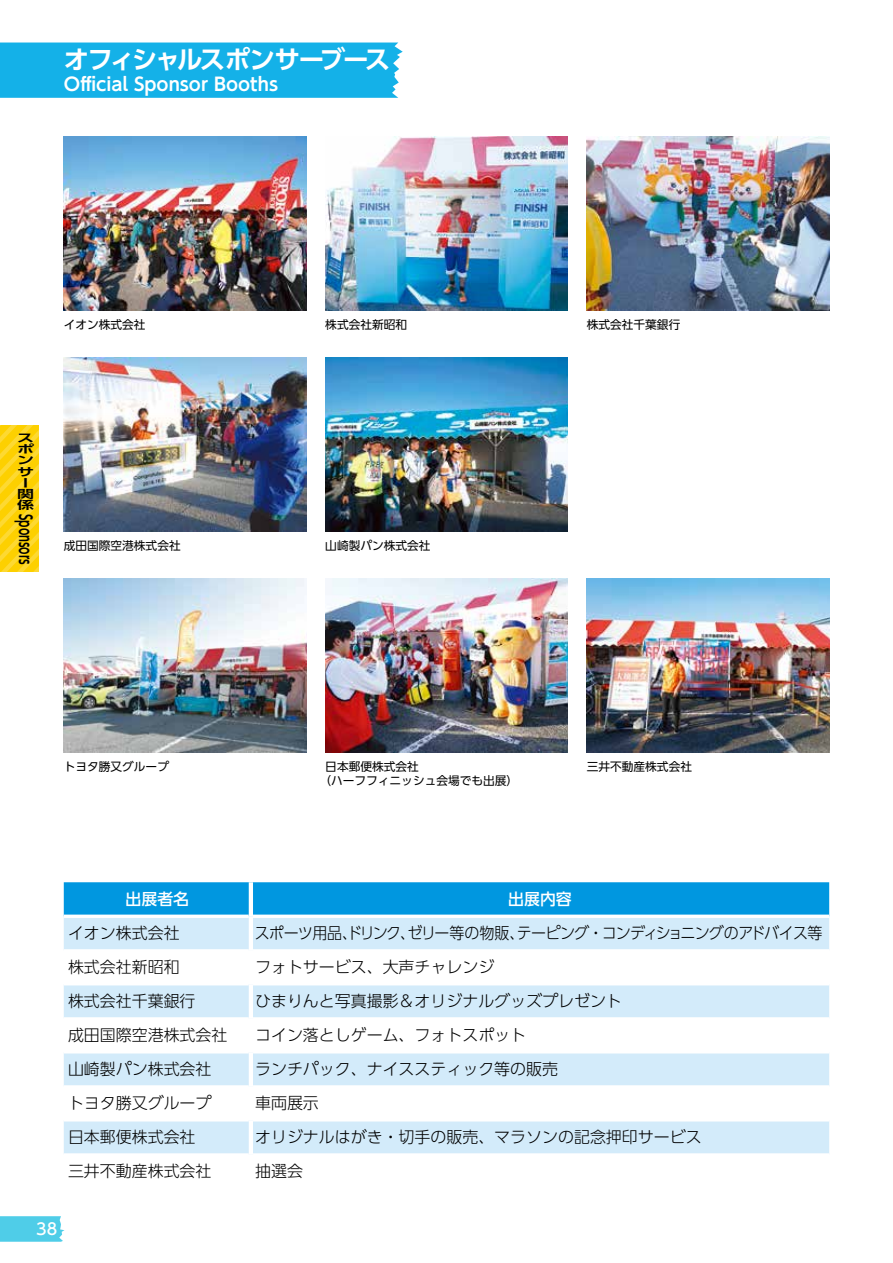
<style>
.page{position:relative;width:893px;height:1263px;background:#fff}
.page>*{position:absolute;margin:0;border:0;box-sizing:border-box;transform-origin:0 0}
.t1{font:700 25.5px "UD Shin Go Pr 6 De";letter-spacing:-.095em;color:#fff}
.t2{font:700 18px "UD Shin Go Pr 6 De";color:#fff}
.t3{font:700 16.95px "UD Shin Go Pr 6 De";color:#000;scale:.65 1}
.t4{font:300 15.9px "UD Shin Go Pr 6";color:#000}
.t5{font:300 15.9px "UD Shin Go Pr 6";letter-spacing:-.05em;color:#000;scale:.94 1}
.t6{font:500 15.9px "UD Shin Go Pr 6";color:#fff}
.t7{font:11.7px/13.8px "UD Shin Go Pr 6";color:#000}
.t8{font:700 11.1px/11.1px "UD Shin Go Pr 6 De";color:#000;scale:1.54 1}
</style>
<div class="page">
<img style="left:64px;top:136px;width:242px;height:174px">
<img style="left:64px;top:357px;width:242px;height:174px">
<img style="left:64px;top:578px;width:242px;height:175px">
<img style="left:325px;top:136px;width:243px;height:174px">
<img style="left:325px;top:357px;width:243px;height:174px">
<img style="left:325px;top:578px;width:243px;height:175px">
<img style="left:587px;top:136px;width:242px;height:174px">
<img style="left:587px;top:578px;width:242px;height:175px">
<div style="left:64px;top:882px;width:765px;height:32px;background:#0097e0"></div>
<svg style="left:64px;top:918px;width:765px;height:235px;fill:#d3ebfa"></svg>
<svg style="left:64px;top:914px;width:185px;height:3px"></svg>
<svg style="left:253px;top:914px;width:576px;height:1px"></svg>
<hr style="left:64px;top:949px;width:185px;height:2px;background:#fff">
<hr style="left:64px;top:983px;width:185px;height:2px;background:#fff">
<hr style="left:64px;top:1017px;width:185px;height:2px;background:#fff">
<hr style="left:64px;top:1051px;width:185px;height:2px;background:#fff">
<hr style="left:64px;top:1085px;width:185px;height:2px;background:#fff">
<hr style="left:64px;top:1119px;width:185px;height:2px;background:#fff">
<hr style="left:253px;top:949px;width:576px;height:2px;background:#fff">
<hr style="left:253px;top:983px;width:576px;height:2px;background:#fff">
<hr style="left:253px;top:1017px;width:576px;height:2px;background:#fff">
<hr style="left:253px;top:1051px;width:576px;height:2px;background:#fff">
<hr style="left:253px;top:1085px;width:576px;height:2px;background:#fff">
<hr style="left:253px;top:1119px;width:576px;height:2px;background:#fff">
<hr style="left:249px;top:882px;width:4px;height:34px;background:#fff">
<hr style="left:249px;top:916px;width:4px;height:34px;background:#fff">
<hr style="left:249px;top:950px;width:4px;height:34px;background:#fff">
<hr style="left:249px;top:984px;width:4px;height:34px;background:#fff">
<hr style="left:249px;top:1018px;width:4px;height:34px;background:#fff">
<hr style="left:249px;top:1052px;width:4px;height:34px;background:#fff">
<hr style="left:249px;top:1086px;width:4px;height:34px;background:#fff">
<hr style="left:249px;top:1120px;width:4px;height:34px;background:#fff">
<svg style="left:0;top:1216px;width:64px;height:26px;background:#5ad0e9"></svg>
<svg style="left:0;top:425px;width:38px;height:147px;background:#fdd311"></svg>
<div style="left:0;top:43px;width:403px;height:55px;background:#14b1e8"></div>
<h1 class="t1" style="left:64px;top:39px;width:328px">オフィシャルスポンサーブース</h1>
<p class="t2" style="left:64px;top:70px;width:216px">Official Sponsor Booths</p>
<p class="t7" style="left:64px;top:318px;width:83px">イオン株式会社</p>
<p class="t8" style="left:17px;top:432px;width:12px">スポンサー関係</p>
<p class="t3" style="left:39px;top:514px;width:80px;rotate:90deg">Sponsors</p>
<p class="t7" style="left:64px;top:539px;width:118px">成田国際空港株式会社</p>
<p class="t7" style="left:325px;top:318px;width:83px">株式会社新昭和</p>
<p class="t7" style="left:325px;top:539px;width:107px">山崎製パン株式会社</p>
<p class="t7" style="left:587px;top:318px;width:95px">株式会社千葉銀行</p>
<p class="t7" style="left:64px;top:760px;width:107px">トヨタ勝又グループ</p>
<p class="t7" style="left:319px;top:760px;width:200px;text-indent:6px">日本郵便株式会社<br>（ハーフフィニッシュ会場でも出展）</p>
<p class="t7" style="left:587px;top:760px;width:107px">三井不動産株式会社</p>
<p class="t6" style="left:125px;top:886px;width:65px">出展者名</p>
<p class="t6" style="left:508px;top:886px;width:65px">出展内容</p>
<p class="t4" style="left:68px;top:920px;width:113px">イオン株式会社</p>
<p class="t5" style="left:255px;top:920px;width:605px">スポーツ用品、ドリンク、ゼリー等の物販、テーピング・コンディショニングのアドバイス等</p>
<p class="t4" style="left:68px;top:954px;width:113px">株式会社新昭和</p>
<p class="t4" style="left:255px;top:954px;width:241px">フォトサービス、大声チャレンジ</p>
<p class="t4" style="left:68px;top:988px;width:129px">株式会社千葉銀行</p>
<p class="t4" style="left:255px;top:988px;width:368px">ひまりんと写真撮影＆オリジナルグッズプレゼント</p>
<p class="t4" style="left:68px;top:1022px;width:161px">成田国際空港株式会社</p>
<p class="t4" style="left:255px;top:1022px;width:273px">コイン落としゲーム、フォトスポット</p>
<p class="t4" style="left:68px;top:1056px;width:145px">山崎製パン株式会社</p>
<p class="t4" style="left:255px;top:1056px;width:304px">ランチパック、ナイススティック等の販売</p>
<p class="t4" style="left:68px;top:1090px;width:145px">トヨタ勝又グループ</p>
<p class="t4" style="left:255px;top:1090px;width:65px">車両展示</p>
<p class="t4" style="left:68px;top:1124px;width:129px">日本郵便株式会社</p>
<p class="t4" style="left:255px;top:1124px;width:448px">オリジナルはがき・切手の販売、マラソンの記念押印サービス</p>
<p class="t4" style="left:68px;top:1158px;width:145px">三井不動産株式会社</p>
<p class="t4" style="left:255px;top:1158px;width:49px">抽選会</p>
<p class="t6" style="left:36px;top:1216px;width:23px">38</p>
</div>
